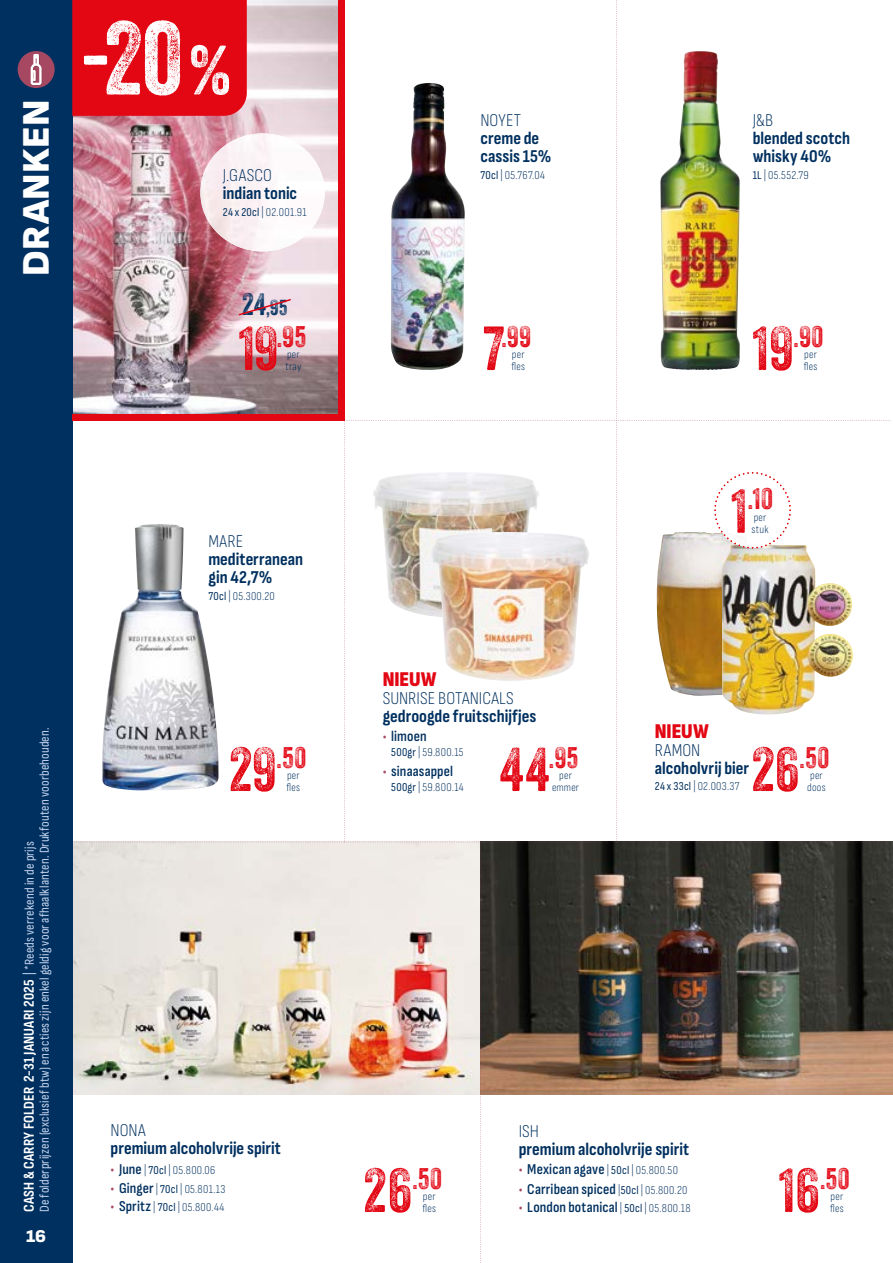
<style>
.page{position:relative;width:893px;height:1263px;background:#fff}
.page>*{position:absolute;margin:0;border:0;box-sizing:border-box;transform-origin:0 0}
.t1{font:100.5px "Veneer Two";color:#fff}
.t2{font:60px "Veneer Three";color:#e30613}
.t3{font:39px "Sofia Sans";color:#fff}
.t4{font:28.8px "Veneer Three";letter-spacing:.02em;color:#e30613}
.t5{font:900 21px "Sofia Sans Condensed";color:#e30613}
.t6{font:21px "Veneer Three";color:#00305f}
.t7{font:700 18px/18px "Sofia Sans Condensed";color:#00305f}
.t8{font:300 18px "Sofia Sans Condensed";letter-spacing:.005em;color:#00305f}
.t9{font:18px "Sofia Sans";color:#fff}
.t10{font:600 15px "Sofia Sans Condensed";letter-spacing:.005em;color:#00305f}
.t11{font:700 15px "Sofia Sans Condensed";letter-spacing:.015em;color:#fff}
.t12{font:13.5px "Sofia Sans Condensed";letter-spacing:.015em;color:#c4d3ee}
.t13{font:300 12px "Sofia Sans Condensed";letter-spacing:.03em;color:#00305f}
.t14{font:300 11.25px/12px "Sofia Sans Condensed";letter-spacing:.02em;color:#00305f}
.s1{font-size:67.5px}
.s2{font-weight:400}
.s3{font-size:30px}
.s4{font-size:60px}
.s5{font-weight:400;font-size:13.5px;color:#c4d3ee}
.s6{font-weight:600;font-size:15px;color:#a74862}
.s7{font-weight:600;font-size:15px}
.s8{color:#a74862}
.s9{font-weight:300;font-size:12px}
.s10{font-weight:400;font-size:12px}
</style>
<div class="page">
<div style="left:0;top:0;width:72px;height:1263px;background:#00305f"></div>
<div style="left:18px;top:51px;width:37px;height:37px;background:#a64862;border-radius:50%"></div>
<svg style="left:31px;top:54px;width:11px;height:32px"></svg>
<img style="left:72px;top:0;width:819px;height:1263px">
<h3 class="t3" style="left:14px;top:276px;width:177px;rotate:-90deg">DRANKEN</h3>
<h1 class="t1" style="left:79px;top:-3px;width:161px">-20<span class="s1">%</span><sup>*</sup></h1>
<h3 class="t8" style="left:223px;top:165px;width:51px">J.GASCO</h3>
<h3 class="t7" style="left:223px;top:184px;width:76px">indian tonic</h3>
<p class="t13" style="left:223px;top:205px;width:85px"><span class="s2">24 x 20cl</span> | 02.001.91</p>
<h3 class="t6" style="left:242px;top:294px;width:47px"><span class="s3">24</span>,95</h3>
<h3 class="t4" style="left:239px;top:319px;width:69px"><span class="s4">19</span>.95</h3>
<p class="t14" style="left:285px;top:348px;width:17px">per tray</p>
<p class="t12" style="left:37px;top:1212px;width:486px;rotate:-90deg">De folderprijzen (exclusief btw) en acties zijn enkel geldig voor afhaalklanten. Drukfouten voorbehouden.</p>
<h3 class="t9" style="left:26px;top:1225px;width:22px">16</h3>
<p class="t11" style="left:20px;top:1212px;width:372px;rotate:-90deg">CASH &amp; CARRY FOLDER 2-31 JANUARI 2025 <span class="s5">| *Reeds verrekend in de prijs</span></p>
<h3 class="t8" style="left:208px;top:531px;width:36px">MARE</h3>
<h3 class="t7" style="left:208px;top:550px;width:96px">mediterranean gin 42,7%</h3>
<p class="t13" style="left:208px;top:589px;width:68px"><span class="s2">70cl</span> | 05.300.20</p>
<h3 class="t4" style="left:277px;top:740px;width:31px">.50</h3>
<p class="t14" style="left:287px;top:769px;width:15px">per fles</p>
<h2 class="t2" style="left:229px;top:733px;width:49px">29</h2>
<h3 class="t8" style="left:111px;top:1121px;width:36px">NONA</h3>
<h3 class="t7" style="left:111px;top:1139px;width:172px">premium alcoholvrije spirit</h3>
<p class="t13" style="left:111px;top:1163px;width:106px"><span class="s6">•</span> <span class="s7">June</span> | <span class="s2">70cl</span> | 05.800.06</p>
<p class="t13" style="left:111px;top:1183px;width:116px"><span class="s6">•</span> <span class="s7">Ginger</span> | <span class="s2">70cl</span> | 05.801.13</p>
<p class="t13" style="left:111px;top:1201px;width:115px"><span class="s6">•</span> <span class="s7">Spritz</span> | <span class="s2">70cl</span> | 05.800.44</p>
<h3 class="t8" style="left:480px;top:110px;width:42px">NOYET</h3>
<h3 class="t7" style="left:480px;top:129px;width:73px">creme de cassis 15%</h3>
<p class="t13" style="left:480px;top:168px;width:66px"><span class="s2">70cl</span> | 05.767.04</p>
<h3 class="t4" style="left:483px;top:319px;width:49px"><span class="s4">7</span>.99</h3>
<p class="t14" style="left:511px;top:348px;width:15px">per fles</p>
<h3 class="t5" style="left:383px;top:666px;width:55px">NIEUW</h3>
<h3 class="t8" style="left:383px;top:688px;width:133px">SUNRISE BOTANICALS</h3>
<h3 class="t7" style="left:383px;top:707px;width:155px">gedroogde fruitschijfjes</h3>
<p class="t10" style="left:383px;top:728px;width:45px"><span class="s8">•</span> limoen</p>
<p class="t13" style="left:391px;top:746px;width:74px"><span class="s2">500gr</span> | 59.800.15</p>
<p class="t10" style="left:383px;top:762px;width:72px"><span class="s8">•</span> sinaasappel</p>
<p class="t13" style="left:391px;top:780px;width:74px"><span class="s2">500gr</span> | 59.800.14</p>
<h3 class="t4" style="left:500px;top:740px;width:80px"><span class="s4">44</span>.95</h3>
<p class="t14" style="left:552px;top:769px;width:29px;text-align:center">per emmer</p>
<h3 class="t8" style="left:753px;top:110px;width:22px">J&amp;B</h3>
<h3 class="t7" style="left:753px;top:129px;width:99px">blended scotch whisky 40%</h3>
<p class="t13" style="left:753px;top:168px;width:58px"><span class="s2">1L</span> | 05.552.79</p>
<h3 class="t4" style="left:752px;top:319px;width:72px"><span class="s4">19</span>.90</h3>
<p class="t14" style="left:804px;top:348px;width:15px">per fles</p>
<h3 class="t4" style="left:731px;top:481px;width:43px"><span class="s4">1</span>.10</h3>
<p class="t14" style="left:752px;top:511px;width:18px">per stuk</p>
<h3 class="t5" style="left:655px;top:717px;width:55px">NIEUW</h3>
<h3 class="t8" style="left:655px;top:740px;width:47px">RAMON</h3>
<h3 class="t7" style="left:655px;top:759px;width:96px">alcoholvrij bier</h3>
<p class="t13" style="left:655px;top:780px;width:86px"><span class="s2">24 x 33cl</span> | 02.003.37</p>
<h3 class="t4" style="left:751px;top:740px;width:79px"><span class="s4">26</span>.50</h3>
<p class="t14" style="left:810px;top:769px;width:14px">per</p>
<p class="t14" style="left:807px;top:781px;width:20px">doos</p>
<h3 class="t4" style="left:363px;top:1161px;width:80px"><span class="s4">26</span>.50</h3>
<p class="t14" style="left:422px;top:1190px;width:15px">per fles</p>
<h3 class="t8" style="left:519px;top:1121px;width:22px">ISH</h3>
<h3 class="t7" style="left:519px;top:1140px;width:172px">premium alcoholvrije spirit</h3>
<p class="t10" style="left:519px;top:1161px;width:161px"><span class="s8">•</span> Mexican agave <span class="s9">|</span> <span class="s10">50cl</span> <span class="s9">| 05.800.50</span></p>
<p class="t10" style="left:519px;top:1180px;width:170px"><span class="s8">•</span> Carribean spiced <span class="s9">|</span><span class="s10">50cl</span> <span class="s9">| 05.800.20</span></p>
<p class="t10" style="left:519px;top:1198px;width:173px"><span class="s8">•</span> London botanical <span class="s9">|</span> <span class="s10">50cl</span> <span class="s9">| 05.800.18</span></p>
<h3 class="t4" style="left:779px;top:1161px;width:72px"><span class="s4">16</span>.50</h3>
<p class="t14" style="left:830px;top:1190px;width:15px">per fles</p>
</div>
